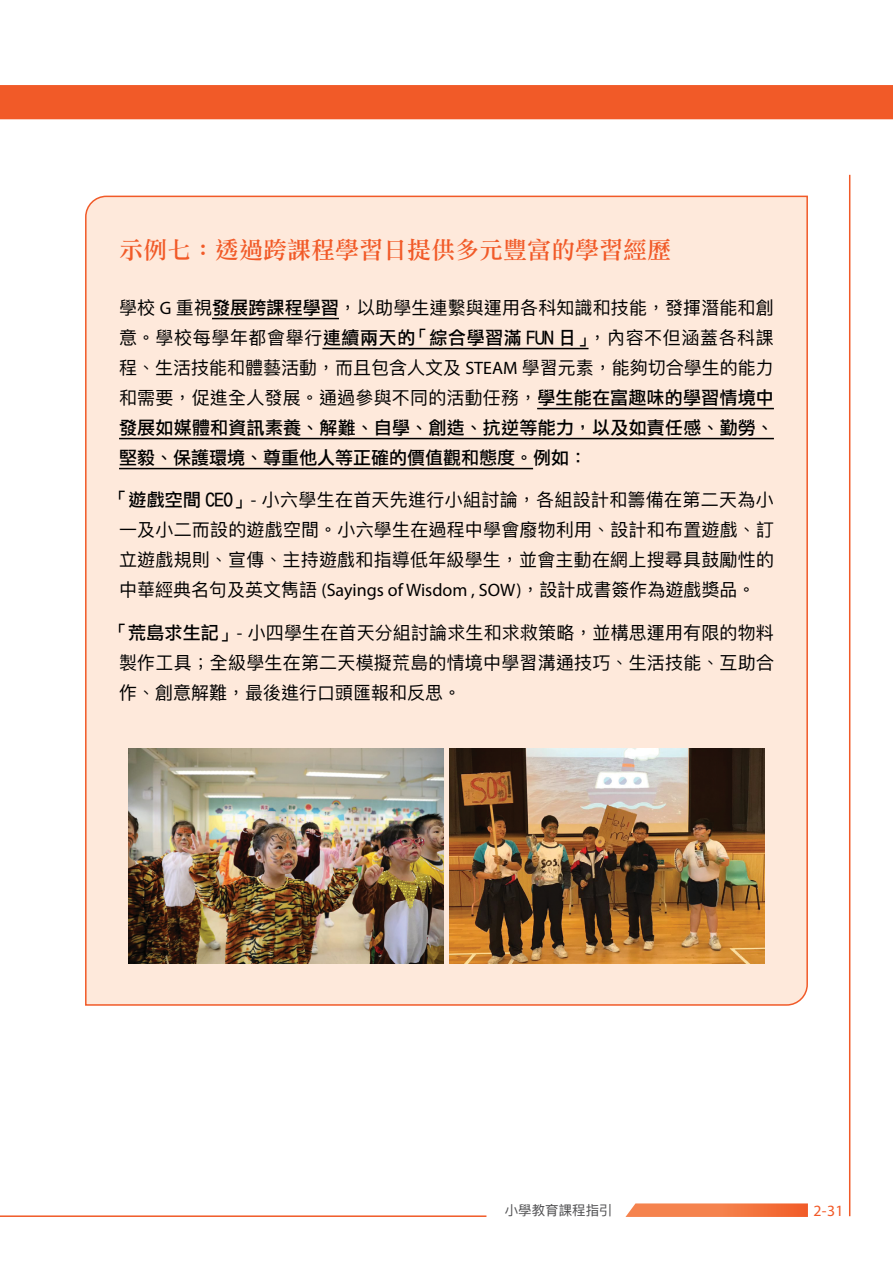
<style>
.page{position:relative;width:893px;height:1263px;background:#fff}
.page>*{position:absolute;margin:0;border:0;box-sizing:border-box;transform-origin:0 0}
.標題2{font:24px "DF Li Song W5 WIN BF";color:#f15a28}
.內文-示例{font:18px/29.8px "Ping Fang HK Regular";letter-spacing:.01em;color:#000;text-align:justify}
.t1{font:15.75px "Myriad Pro";color:#f15a28}
.t2{font:13.5px "Ping Fang HK Regular";color:#4c4c4e}
.s1{font-family:"Myriad Pro"}
.s2{font-family:"DF Li Hei Md WIN BF"}
</style>
<div class="page">
<div style="left:85px;top:195px;width:723px;height:811px;background:#fee9db"></div>
<hr style="left:849px;top:175px;width:1px;height:1041px;background:#f15a28">
<hr style="left:0;top:1215px;width:486px;height:2px;background:#f15a28">
<div style="left:0;top:85px;width:893px;height:34px;background:#f15a28"></div>
<svg style="left:625px;top:1203px;width:183px;height:14px"></svg>
<hr style="left:212px;top:318px;width:127px;height:1px;background:#000">
<hr style="left:322px;top:348px;width:266px;height:1px;background:#000">
<hr style="left:537px;top:408px;width:237px;height:1px;background:#000">
<hr style="left:119px;top:438px;width:655px;height:1px;background:#000">
<hr style="left:119px;top:468px;width:414px;height:1px;background:#000">
<img style="left:128px;top:749px;width:315px;height:214px">
<img style="left:450px;top:749px;width:315px;height:214px">
<p class="標題2" style="left:119px;top:238px;width:554px">示例七：透過跨課程學習日提供多元豐富的學習經歷</p>
<p class="內文-示例" style="left:119px;top:292px;width:656px">學校 <span class="s1">G</span> 重視<span class="s2">發展跨課程學習</span>，以助學生連繫與運用各科知識和技能，發揮潛能和創意。學校每學年都會舉行<span class="s2">連續兩天的「綜合學習滿 FUN 日」</span>，內容不但涵蓋各科課程、生活技能和體藝活動，而且包含人文及 <span class="s1">STEAM</span> 學習元素，能夠切合學生的能力和需要，促進全人發展。通過參與不同的活動任務，<span class="s2">學生能在富趣味的學習情境中發展如媒體和資訊素養、解難、自學、創造、抗逆等能力，以及如責任感、勤勞、堅毅、保護環境、尊重他人等正確的價值觀和態度。例如：</span></p>
<p class="內文-示例" style="left:110px;top:485px;width:665px;text-align:center"><span class="s2">「遊戲空間 CEO」</span><span class="s1">-</span> 小六學生在首天先進行小組討論，各組設計和籌備在第二天為小一及小二而設的遊戲空間。小六學生在過程中學會廢物利用、設計和布置遊戲、訂立遊戲規則、宣傳、主持遊戲和指導低年級學生，並會主動在網上搜尋具鼓勵性的中華經典名句及英文雋語 <span class="s1">(Sayings of Wisdom , SOW)</span>，設計成書簽作為遊戲獎品。</p>
<p class="內文-示例" style="left:119px;top:618px;width:656px;text-indent:-9px"><span class="s2">「荒島求生記」</span><span class="s1">-</span> 小四學生在首天分組討論求生和求救策略，並構思運用有限的物料製作工具；全級學生在第二天模擬荒島的情境中學習溝通技巧、生活技能、互助合作、創意解難，最後進行口頭匯報和反思。</p>
<p class="t2" style="left:505px;top:1202px;width:109px">小學教育課程指引</p>
<p class="t1" style="left:813px;top:1201px;width:32px">2-31</p>
</div>
